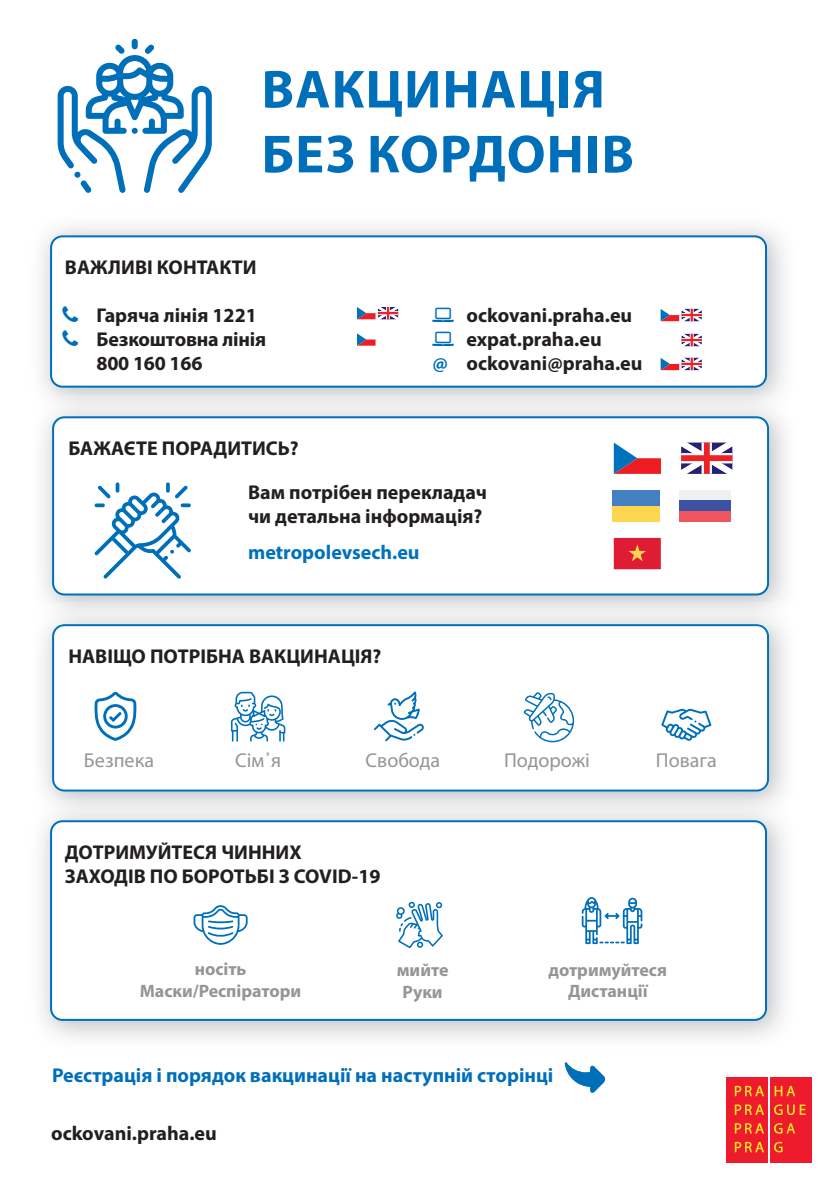
<style>
.page{position:relative;width:840px;height:1191px;background:#fff}
.page>*{position:absolute;margin:0;border:0;box-sizing:border-box;transform-origin:0 0}
.t1{font:700 54px/64.8px "Myriad Pro";letter-spacing:.02em;color:#006fba}
.t2{font:700 20px/24px "Myriad Pro";color:#231f20}
.t3{font:700 20px "Myriad Pro";color:#006fba}
.t4{font:20px "Myriad Pro";color:#939598}
.t5{font:700 20px "Myriad Pro";color:#0072bc}
.t6{font:700 18px/21.6px "Myriad Pro";color:#939598;text-align:center}
.s1{color:#006fba}
.s2{font-family:"Arial"}
</style>
<div class="page">
<div style="left:726px;top:1077px;width:41px;height:85px;background:#ee1b2d"></div>
<div style="left:769px;top:1077px;width:42px;height:85px;background:#ee1b2d"></div>
<svg style="left:734px;top:1085px;width:29px;height:11px"></svg>
<svg style="left:774px;top:1085px;width:20px;height:11px"></svg>
<svg style="left:734px;top:1104px;width:29px;height:11px"></svg>
<svg style="left:774px;top:1104px;width:31px;height:11px"></svg>
<svg style="left:734px;top:1123px;width:29px;height:10px"></svg>
<svg style="left:774px;top:1123px;width:20px;height:10px"></svg>
<svg style="left:734px;top:1141px;width:29px;height:11px"></svg>
<svg style="left:774px;top:1141px;width:8px;height:11px"></svg>
<div style="left:132px;top:39px;width:6px;height:10px;background:#006fba;border-radius:3px"></div>
<svg style="left:58px;top:44px;width:154px;height:149px"></svg>
<img style="left:41px;top:226px;width:744px;height:169px">
<div style="left:51px;top:236px;width:714px;height:151px;background:#fff;border-radius:11px"></div>
<div style="left:50px;top:235px;width:716px;height:153px;border:2px solid #006fba;border-radius:11px"></div>
<svg style="left:357px;top:307px;width:41px;height:12px"></svg>
<svg style="left:357px;top:333px;width:18px;height:13px"></svg>
<svg style="left:660px;top:309px;width:41px;height:12px"></svg>
<svg style="left:681px;top:334px;width:20px;height:12px"></svg>
<svg style="left:660px;top:358px;width:41px;height:12px"></svg>
<img style="left:43px;top:624px;width:744px;height:175px">
<svg style="left:52px;top:624px;width:716px;height:167px"></svg>
<svg style="left:94px;top:691px;width:42px;height:50px"></svg>
<svg style="left:231px;top:692px;width:54px;height:49px"></svg>
<svg style="left:373px;top:691px;width:50px;height:50px"></svg>
<svg style="left:523px;top:692px;width:50px;height:50px"></svg>
<svg style="left:660px;top:708px;width:51px;height:33px"></svg>
<img style="left:41px;top:821px;width:744px;height:217px">
<div style="left:51px;top:821px;width:714px;height:199px;background:#fff;border-radius:11px"></div>
<div style="left:50px;top:820px;width:716px;height:201px;border:2px solid #006fba;border-radius:11px"></div>
<svg style="left:581px;top:897px;width:61px;height:47px"></svg>
<svg style="left:396px;top:901px;width:46px;height:47px"></svg>
<svg style="left:193px;top:905px;width:54px;height:40px"></svg>
<svg style="left:564px;top:1062px;width:41px;height:30px"></svg>
<img style="left:43px;top:417px;width:744px;height:186px">
<img style="left:61px;top:624px;width:698px;height:1px">
<div style="left:53px;top:417px;width:714px;height:177px;background:#fff;border-radius:11px"></div>
<div style="left:52px;top:416px;width:716px;height:179px;border:2px solid #006fba;border-radius:11px"></div>
<svg style="left:94px;top:482px;width:97px;height:96px"></svg>
<svg style="left:166px;top:482px;width:4px;height:10px"></svg>
<svg style="left:180px;top:503px;width:11px;height:4px"></svg>
<svg style="left:613px;top:442px;width:47px;height:32px"></svg>
<svg style="left:681px;top:442px;width:51px;height:32px"></svg>
<div style="left:612px;top:490px;width:47px;height:31px;background:#fcd64f"></div>
<div style="left:612px;top:490px;width:47px;height:16px;background:#4480c2"></div>
<div style="left:679px;top:490px;width:51px;height:10px;background:#eff1f0"></div>
<div style="left:679px;top:511px;width:51px;height:10px;background:#f0565f"></div>
<div style="left:679px;top:500px;width:51px;height:11px;background:#3c53a3"></div>
<svg style="left:613px;top:538px;width:47px;height:31px"></svg>
<h1 class="t1" style="left:261px;top:55px;width:374px">ВАКЦИНАЦІЯ<br>БЕЗ КОРДОНІВ</h1>
<p class="t2" style="left:65px;top:255px;width:193px">ВАЖЛИВІ КОНТАКТИ</p>
<p class="t2" style="left:96px;top:302px;width:171px">Гаряча лінія 1221<br>Безкоштовна лінія<br>800 160 166</p>
<p class="t2" style="left:466px;top:302px;width:167px">ockovani.praha.eu</p>
<p class="t2" style="left:466px;top:326px;width:137px">expat.praha.eu</p>
<p class="t2" style="left:432px;top:350px;width:211px"><span class="s1">@</span> ockovani@praha.eu</p>
<p class="t2" style="left:248px;top:426px;width:240px;line-height:43.8px;text-indent:-180px">БАЖАЄТЕ ПОРАДИТИСЬ?<br>Вам потрібен перекладач</p>
<p class="t2" style="left:248px;top:503px;width:236px">чи детальна інформація?</p>
<p class="t5" style="left:248px;top:539px;width:173px">metropolevsech.eu</p>
<p class="t2" style="left:68px;top:643px;width:314px">НАВІЩО ПОТРІБНА ВАКЦИНАЦІЯ?</p>
<p class="t4" style="left:84px;top:748px;width:72px">Безпека</p>
<p class="t4" style="left:235px;top:748px;width:47px">Сім<span class="s2">᾽</span>я</p>
<p class="t4" style="left:365px;top:748px;width:76px">Свобода</p>
<p class="t4" style="left:503px;top:748px;width:87px">Подорожі</p>
<p class="t4" style="left:655px;top:748px;width:62px">Повага</p>
<p class="t2" style="left:65px;top:839px;width:317px">ДОТРИМУЙТЕСЯ ЧИННИХ<br>ЗАХОДІВ ПО БОРОТЬБІ З COVID-19</p>
<p class="t6" style="left:140px;top:957px;width:163px">носіть<br>Маски/Респіратори</p>
<p class="t6" style="left:396px;top:958px;width:53px">мийте<br>Руки</p>
<p class="t6" style="left:548px;top:958px;width:120px">дотримуйтеся<br>Дистанції</p>
<p class="t3" style="left:52px;top:1062px;width:502px">Реєстрація і порядок вакцинації на наступній сторінці</p>
<p class="t2" style="left:51px;top:1120px;width:167px">ockovani.praha.eu</p>
</div>
